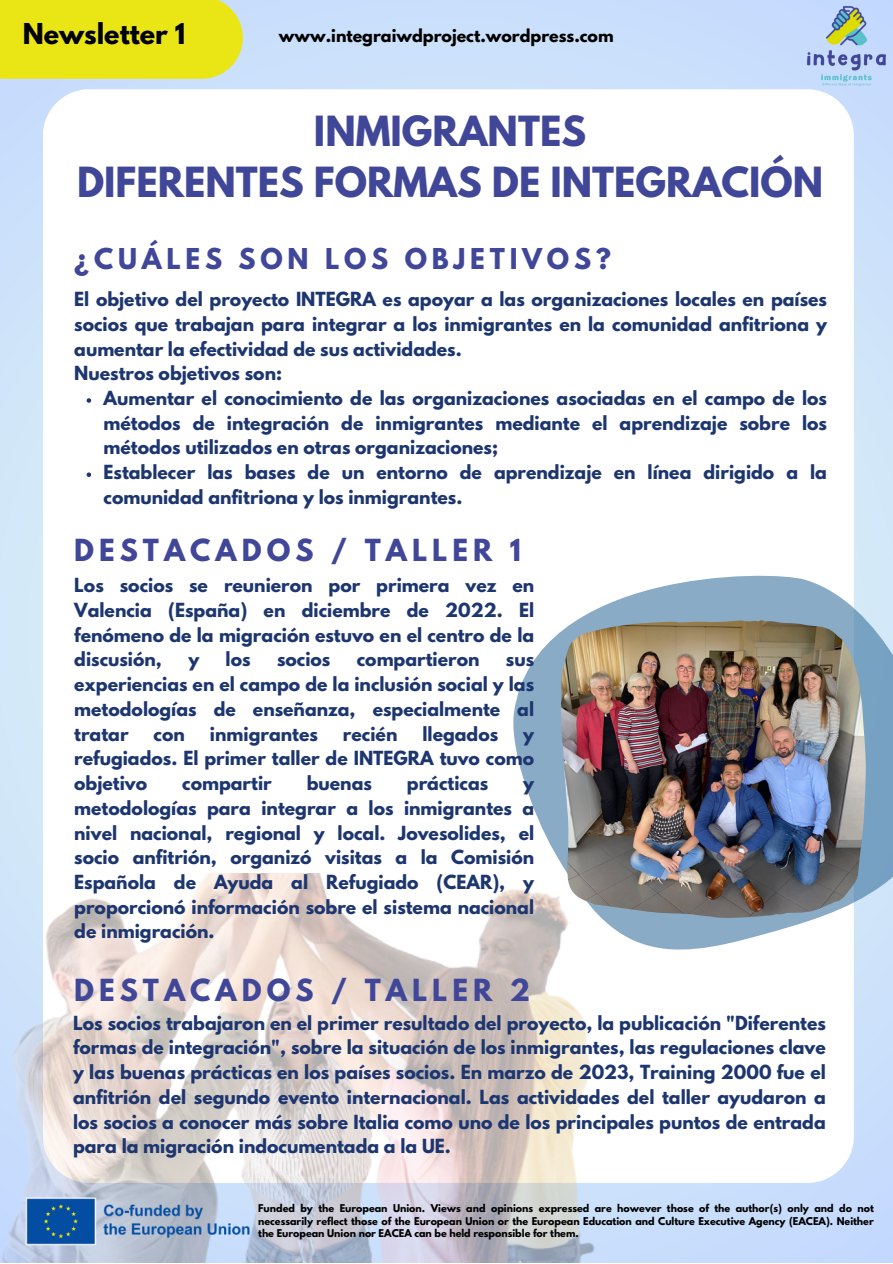
<style>
.page{position:relative;width:893px;height:1264px;background:#fff}
.page>*{position:absolute;margin:0;border:0;box-sizing:border-box;transform-origin:0 0}
.t1{font:700 36.75px "League Spartan";color:#414798}
.t2{font:700 27px "League Spartan";letter-spacing:.185em;color:#414798}
.t3{font:700 25.5px "League Spartan";letter-spacing:.185em;color:#414798}
.t4{font:700 25.5px "League Spartan";color:#000}
.t5{font:700 17.25px/24.8px "League Spartan";color:#1d366f;text-align:justify}
.t6{font:700 15.75px "League Spartan";color:#000}
.t7{font:700 9.6px/12.8px "League Spartan";color:#000;text-align:justify}
</style>
<div class="page">
<div style="left:0;top:0;width:892px;height:1262px;background:#cbe0fb"></div>
<div style="left:43px;top:89px;width:810px;height:1093px;background:#fff;border-radius:46px"></div>
<svg style="left:513px;top:575px;width:379px;height:374px"></svg>
<img style="left:1px;top:873px;width:652px;height:389px">
<img style="left:24px;top:1196px;width:242px;height:50px">
<img style="left:800px;top:6px;width:86px;height:86px">
<div style="left:0;top:0;width:243px;height:79px;background:#eae616"></div>
<img style="left:560px;top:620px;width:305px;height:297px">
<svg style="left:87px;top:398px;width:4px;height:5px"></svg>
<svg style="left:87px;top:472px;width:4px;height:5px"></svg>
<p class="t4" style="left:23px;top:21px;width:164px">Newsletter 1</p>
<p class="t6" style="left:279px;top:27px;width:336px">www.integraiwdproject.wordpress.com</p>
<p class="t1" style="left:314px;top:113px;width:273px">INMIGRANTES</p>
<p class="t1" style="left:77px;top:164px;width:747px">DIFERENTES FORMAS DE INTEGRACIÓN</p>
<p class="t3" style="left:74px;top:246px;width:538px">¿CUÁLES SON LOS OBJETIVOS?</p>
<p class="t5" style="left:74px;top:289px;width:754px">El objetivo del proyecto INTEGRA es apoyar a las organizaciones locales en países socios que trabajan para integrar a los inmigrantes en la comunidad anfitriona y aumentar la efectividad de sus actividades.</p>
<p class="t5" style="left:74px;top:363px;width:209px">Nuestros objetivos son:</p>
<p class="t5" style="left:103px;top:388px;width:725px">Aumentar el conocimiento de las organizaciones asociadas en el campo de los métodos de integración de inmigrantes mediante el aprendizaje sobre los métodos utilizados en otras organizaciones;</p>
<p class="t5" style="left:103px;top:462px;width:725px">Establecer las bases de un entorno de aprendizaje en línea dirigido a la comunidad anfitriona y los inmigrantes.</p>
<p class="t2" style="left:74px;top:536px;width:448px">DESTACADOS / TALLER 1</p>
<p class="t5" style="left:74px;top:575px;width:461px">Los socios se reunieron por primera vez en Valencia (España) en diciembre de 2022. El fenómeno de la migración estuvo en el centro de la discusión,</p>
<p class="t5" style="left:188px;top:649px;width:12px">y</p>
<p class="t5" style="left:226px;top:649px;width:26px">los</p>
<p class="t5" style="left:277px;top:649px;width:55px">socios</p>
<p class="t5" style="left:357px;top:649px;width:124px">compartieron</p>
<p class="t5" style="left:74px;top:649px;width:461px;text-indent:431px">sus experiencias en el campo de la inclusión social y las metodologías de enseñanza, especialmente al tratar</p>
<p class="t5" style="left:154px;top:723px;width:33px">con</p>
<p class="t5" style="left:210px;top:723px;width:109px">inmigrantes</p>
<p class="t5" style="left:343px;top:723px;width:56px">recién</p>
<p class="t5" style="left:422px;top:723px;width:77px">llegados</p>
<p class="t5" style="left:74px;top:723px;width:461px;text-indent:449px">y refugiados. El primer taller de INTEGRA tuvo como objetivo</p>
<p class="t5" style="left:182px;top:773px;width:91px">compartir</p>
<p class="t5" style="left:307px;top:773px;width:67px">buenas</p>
<p class="t5" style="left:407px;top:773px;width:83px">prácticas</p>
<p class="t5" style="left:74px;top:773px;width:461px;text-indent:449px">y metodologías para integrar a los inmigrantes a nivel nacional, regional y local. Jovesolides, el socio anfitrión, organizó visitas a la Comisión Española de Ayuda al Refugiado (CEAR), y proporcionó información sobre el sistema nacional de inmigración.</p>
<p class="t2" style="left:74px;top:976px;width:457px">DESTACADOS / TALLER 2</p>
<p class="t5" style="left:73px;top:1012px;width:754px">Los socios trabajaron en el primer resultado del proyecto, la publicación "Diferentes formas de integración", sobre la situación de los inmigrantes, las regulaciones clave y las buenas prácticas en los países socios. En marzo de 2023, Training 2000 fue el anfitrión del segundo evento internacional. Las actividades del taller ayudaron a los socios a conocer más sobre Italia como uno de los principales puntos de entrada para la migración indocumentada a la UE.</p>
<p class="t7" style="left:258px;top:1202px;width:617px">Funded by the European Union. Views and opinions expressed are however those of the author(s) only and do not necessarily reflect those of the European Union or the European Education and Culture Executive Agency (EACEA). Neither the European Union nor EACEA can be held responsible for them.</p>
</div>
